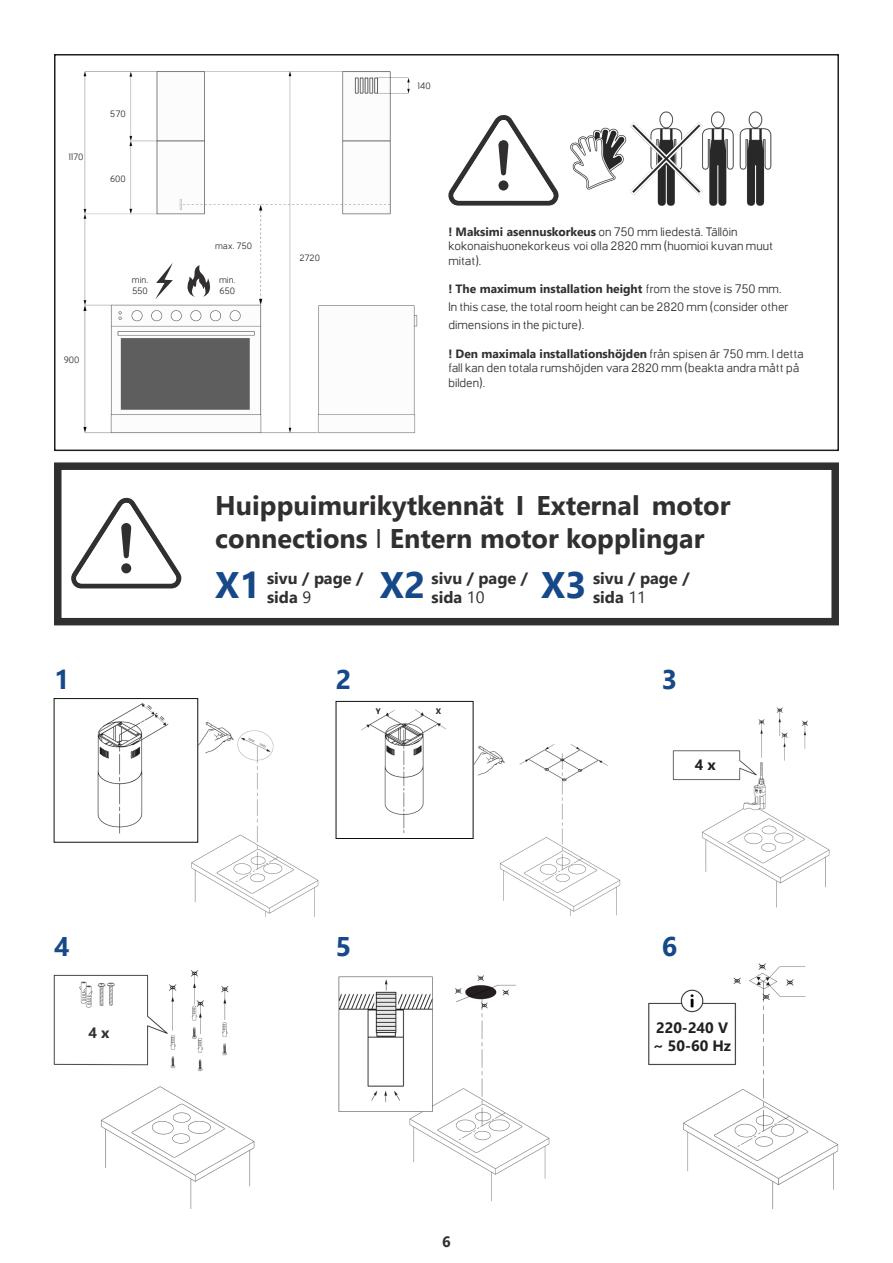
<style>
.page{position:relative;width:893px;height:1263px;background:#fff}
.page>*{position:absolute;margin:0;border:0;box-sizing:border-box;transform-origin:0 0}
.t1{font:700 36.9px "Nirmala UI";color:#174988}
.t2{font:700 27px/32.4px "Nirmala UI";color:#312f30}
.t3{font:700 27px "Nirmala UI";color:#174988}
.t4{font:700 16.35px/19.6px "Nirmala UI";color:#312f30}
.Asennusohjetekstit{font:700 15px "Nirmala UI";color:#231f20}
.t5{font:700 15px "Nirmala UI";color:#312f30}
.t6{font:12px/14.4px "Orcin Sans";color:#312f30}
.Asennusohjetekstit-2{font:9px "Orcin Sans";color:#312f30}
.Asennusohjetekstit-3{font:700 8.1px "Nirmala UI";color:#231f20}
.s1{font-family:"Nirmala UI";font-weight:700}
.s2{font-weight:400}
</style>
<div class="page">
<img style="left:672px;top:707px;width:158px;height:201px">
<img style="left:648px;top:963px;width:191px;height:246px">
<div style="left:54px;top:54px;width:785px;height:397px;border:2px solid #231f20"></div>
<img style="left:53px;top:970px;width:202px;height:239px">
<img style="left:152px;top:717px;width:167px;height:199px">
<img style="left:97px;top:703px;width:99px;height:137px">
<img style="left:459px;top:729px;width:162px;height:186px">
<img style="left:361px;top:709px;width:110px;height:127px">
<img style="left:338px;top:975px;width:212px;height:226px">
<img style="left:83px;top:71px;width:335px;height:363px">
<svg style="left:155px;top:263px;width:18px;height:36px"></svg>
<svg style="left:187px;top:265px;width:28px;height:32px"></svg>
<div style="left:54px;top:462px;width:785px;height:163px;border:8px solid #312f30"></div>
<svg style="left:71px;top:497px;width:111px;height:91px"></svg>
<div style="left:121px;top:563px;width:10px;height:10px;background:#312f30;border-radius:50%"></div>
<img style="left:570px;top:111px;width:202px;height:95px">
<svg style="left:448px;top:115px;width:111px;height:91px"></svg>
<div style="left:498px;top:180px;width:10px;height:11px;background:#312f30;border-radius:50%"></div>
<p class="Asennusohjetekstit-2" style="left:68px;top:151px;width:16px">1170</p>
<p class="Asennusohjetekstit-2" style="left:110px;top:109px;width:17px">570</p>
<p class="Asennusohjetekstit-2" style="left:110px;top:173px;width:17px">600</p>
<p class="Asennusohjetekstit-2" style="left:64px;top:355px;width:17px">900</p>
<p class="Asennusohjetekstit-2" style="left:132px;top:275px;width:18px">min.</p>
<p class="Asennusohjetekstit-2" style="left:132px;top:286px;width:17px">550</p>
<p class="Asennusohjetekstit-2" style="left:215px;top:241px;width:39px">max. 750</p>
<p class="Asennusohjetekstit-2" style="left:219px;top:275px;width:18px">min.</p>
<p class="Asennusohjetekstit-2" style="left:219px;top:286px;width:17px">650</p>
<p class="Asennusohjetekstit-2" style="left:300px;top:253px;width:22px">2720</p>
<p class="Asennusohjetekstit-2" style="left:417px;top:81px;width:15px">140</p>
<p class="t6" style="left:448px;top:225px;width:326px"><span class="s1">! Maksimi asennuskorkeus</span> on 750 mm liedestä. Tällöin kokonaishuonekorkeus voi olla 2820 mm (huomioi kuvan muut mitat).</p>
<p class="t6" style="left:448px;top:280px;width:342px;line-height:18px"><span class="s1">! The maximum installation height</span> from the stove is 750 mm.<br>In this case, the total room height can be 2820 mm (consider other dimensions in the picture).</p>
<p class="t6" style="left:448px;top:346px;width:357px"><span class="s1">! Den maximala installationshöjden</span> från spisen är 750 mm. I detta fall kan den totala rumshöjden vara 2820 mm (beakta andra mått på bilden).</p>
<p class="t2" style="left:215px;top:488px;width:517px">Huippuimurikytkennät I External motor connections <span class="s2">I</span> Entern motor kopplingar</p>
<p class="t1" style="left:215px;top:554px;width:47px">X1</p>
<p class="t4" style="left:267px;top:567px;width:98px">sivu / page /</p>
<p class="t1" style="left:380px;top:554px;width:47px">X2</p>
<p class="t4" style="left:432px;top:567px;width:98px">sivu / page / sida <span class="s2">10</span></p>
<p class="t1" style="left:541px;top:554px;width:47px">X3</p>
<p class="t4" style="left:593px;top:567px;width:98px">sivu / page / sida <span class="s2">11</span></p>
<p class="t4" style="left:267px;top:587px;width:46px">sida <span class="s2">9</span></p>
<p class="t3" style="left:54px;top:657px;width:17px">1</p>
<p class="t3" style="left:336px;top:657px;width:17px">2</p>
<p class="t3" style="left:662px;top:657px;width:17px">3</p>
<p class="t3" style="left:54px;top:924px;width:17px">4</p>
<p class="t5" style="left:89px;top:1021px;width:23px">4 x</p>
<p class="Asennusohjetekstit-3" style="left:376px;top:704px;width:6px">Y</p>
<p class="Asennusohjetekstit-3" style="left:436px;top:704px;width:7px">X</p>
<p class="Asennusohjetekstit" style="left:695px;top:752px;width:23px">4 x</p>
<p class="t3" style="left:336px;top:924px;width:17px">5</p>
<p class="t3" style="left:662px;top:924px;width:17px">6</p>
<p class="t5" style="left:442px;top:1229px;width:10px">6</p>
<p class="Asennusohjetekstit" style="left:656px;top:1015px;width:73px">220-240 V</p>
<p class="Asennusohjetekstit" style="left:653px;top:1033px;width:80px">~ 50-60 Hz</p>
</div>
